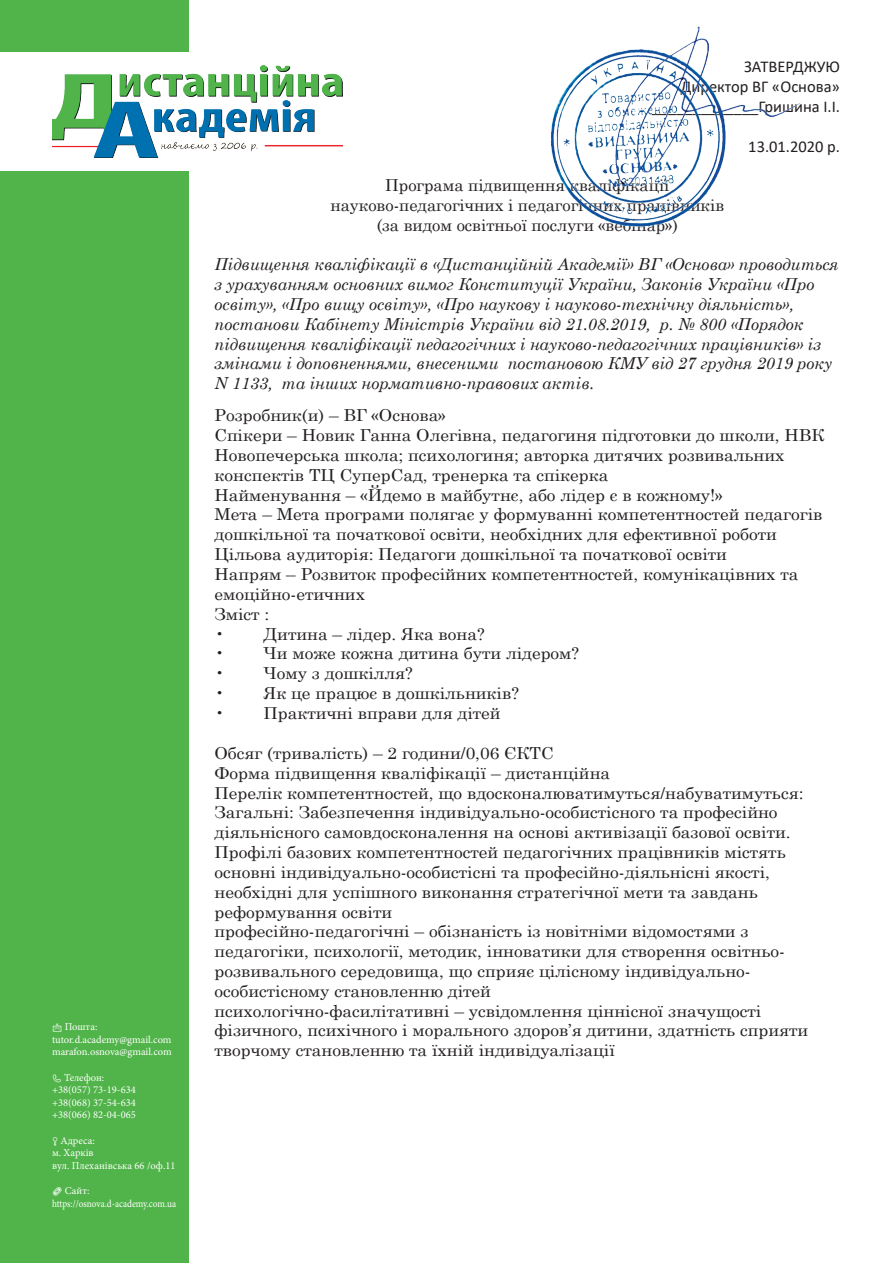
<style>
.page{position:relative;width:893px;height:1263px;background:#fff}
.page>*{position:absolute;margin:0;border:0;box-sizing:border-box;transform-origin:0 0}
.Body_Text{font:16.5px/19.8px "Century Schoolbook";color:#231f20;scale:1.05 1}
.t1{font:italic 16.5px/19.8px "Century Schoolbook";color:#231f20}
.Body_Text-2{font:16.5px/19.8px "Century Schoolbook";color:#231f20;text-align:center}
.t2{font:16.5px/19.8px "Calibri";color:#231f20;text-align:right}
.t3{font:10.5px/12.6px "Minion Pro";color:#fff}
</style>
<div class="page">
<div style="left:0;top:0;width:189px;height:1263px;background:#51b44a"></div>
<div style="left:0;top:52px;width:367px;height:119px;background:#fff"></div>
<img style="left:52px;top:65px;width:291px;height:93px">
<img style="left:551px;top:27px;width:249px;height:200px">
<p class="t3" style="left:52px;top:1020px;width:121px;text-indent:13px">Пошта: tutor.d.academy@gmail.com marafon.osnova@gmail.com</p>
<p class="t3" style="left:52px;top:1071px;width:85px;text-indent:12px">Телефон: +38(057) 73-19-634 +38(068) 37-54-634 +38(066) 82-04-065</p>
<p class="t3" style="left:52px;top:1134px;width:125px;text-indent:8px">Адреса:<br>м. Харків<br>вул. Плеханівська 66 /оф.11</p>
<p class="t3" style="left:52px;top:1184px;width:126px;text-indent:13px">Сайт: https://osnova.d-academy.com.ua</p>
<p class="t2" style="left:652px;top:57px;width:190px">ЗАТВЕРДЖУЮ<br>Директор ВГ «Основа» _____________Гришина І.І.</p>
<p class="t2" style="left:748px;top:136px;width:93px">13.01.2020 р.</p>
<p class="Body_Text-2" style="left:330px;top:174px;width:395px">Програма підвищення кваліфікації науково-педагогічних і педагогічних працівників (за видом освітньої послуги «вебінар»)</p>
<p class="t1" style="left:214px;top:254px;width:626px">Підвищення кваліфікації в «Дистанційній Академії» ВГ «Основа» проводиться з урахуванням основних вимог Конституції України, Законів України «Про освіту», «Про вищу освіту», «Про наукову і науково-технічну діяльність», постанови Кабінету Міністрів України від 21.08.2019, р. № 800 «Порядок підвищення кваліфікації педагогічних і науково-педагогічних працівників» із змінами і доповненнями, внесеними постановою КМУ від 27 грудня 2019 року N 1133, та інших нормативно-правових актів.</p>
<p class="Body_Text" style="left:214px;top:404px;width:222px">Розробник(и) – ВГ «Основа»</p>
<p class="Body_Text" style="left:214px;top:424px;width:582px">Спікери – Новик Ганна Олегівна, педагогиня підготовки до школи, НВК<br>Новопечерська школа; психологиня; авторка дитячих розвивальних конспектів ТЦ СуперСад, тренерка та спікерка</p>
<p class="Body_Text" style="left:214px;top:483px;width:486px">Найменування – «Йдемо в майбутнє, або лідер є в кожному!»</p>
<p class="Body_Text" style="left:214px;top:503px;width:581px">Мета – Мета програми полягає у формуванні компетентностей педагогів дошкільної та початкової освіти, необхідних для ефективної роботи</p>
<p class="Body_Text" style="left:214px;top:543px;width:490px">Цільова аудиторія: Педагоги дошкільної та початкової освіти</p>
<p class="Body_Text" style="left:214px;top:563px;width:558px">Напрям – Розвиток професійних компетентностей, комунікацівних та емоційно-етичних</p>
<p class="Body_Text" style="left:214px;top:602px;width:54px">Зміст :</p>
<p class="Body_Text" style="left:214px;top:622px;width:259px">• Дитина – лідер. Яка вона?</p>
<p class="Body_Text" style="left:214px;top:642px;width:349px">• Чи може кожна дитина бути лідером?</p>
<p class="Body_Text" style="left:214px;top:662px;width:190px">• Чому з дошкілля?</p>
<p class="Body_Text" style="left:214px;top:682px;width:292px">• Як це працює в дошкільників?</p>
<p class="Body_Text" style="left:214px;top:702px;width:274px">• Практичні вправи для дітей</p>
<p class="Body_Text" style="left:214px;top:741px;width:324px">Обсяг (тривалість) – 2 години/0,06 ЄКТС</p>
<p class="Body_Text" style="left:214px;top:761px;width:378px">Форма підвищення кваліфікації – дистанційна</p>
<p class="Body_Text" style="left:214px;top:781px;width:563px">Перелік компетентностей, що вдосконалюватимуться/набуватимуться:</p>
<p class="Body_Text" style="left:214px;top:801px;width:550px">Загальні: Забезпечення індивідуально-особистісного та професійно діяльнісного самовдосконалення на основі активізації базової освіти.</p>
<p class="Body_Text" style="left:214px;top:841px;width:546px">Профілі базових компетентностей педагогічних працівників містять основні індивідуально-особистісні та професійно-діяльнісні якості, необхідні для успішного виконання стратегічної мети та завдань реформування освіти</p>
<p class="Body_Text" style="left:214px;top:920px;width:545px">професійно-педагогічні – обізнаність із новітніми відомостями з педагогіки, психології, методик, інноватики для створення освітньо&shy;розвивального середовища, що сприяє цілісному індивідуально&shy;особистісному становленню дітей</p>
<p class="Body_Text" style="left:214px;top:999px;width:567px">психологічно-фасилітативні – усвідомлення ціннісної значущості фізичного, психічного і морального здоров’я дитини, здатність сприяти творчому становленню та їхній індивідуалізації</p>
</div>
